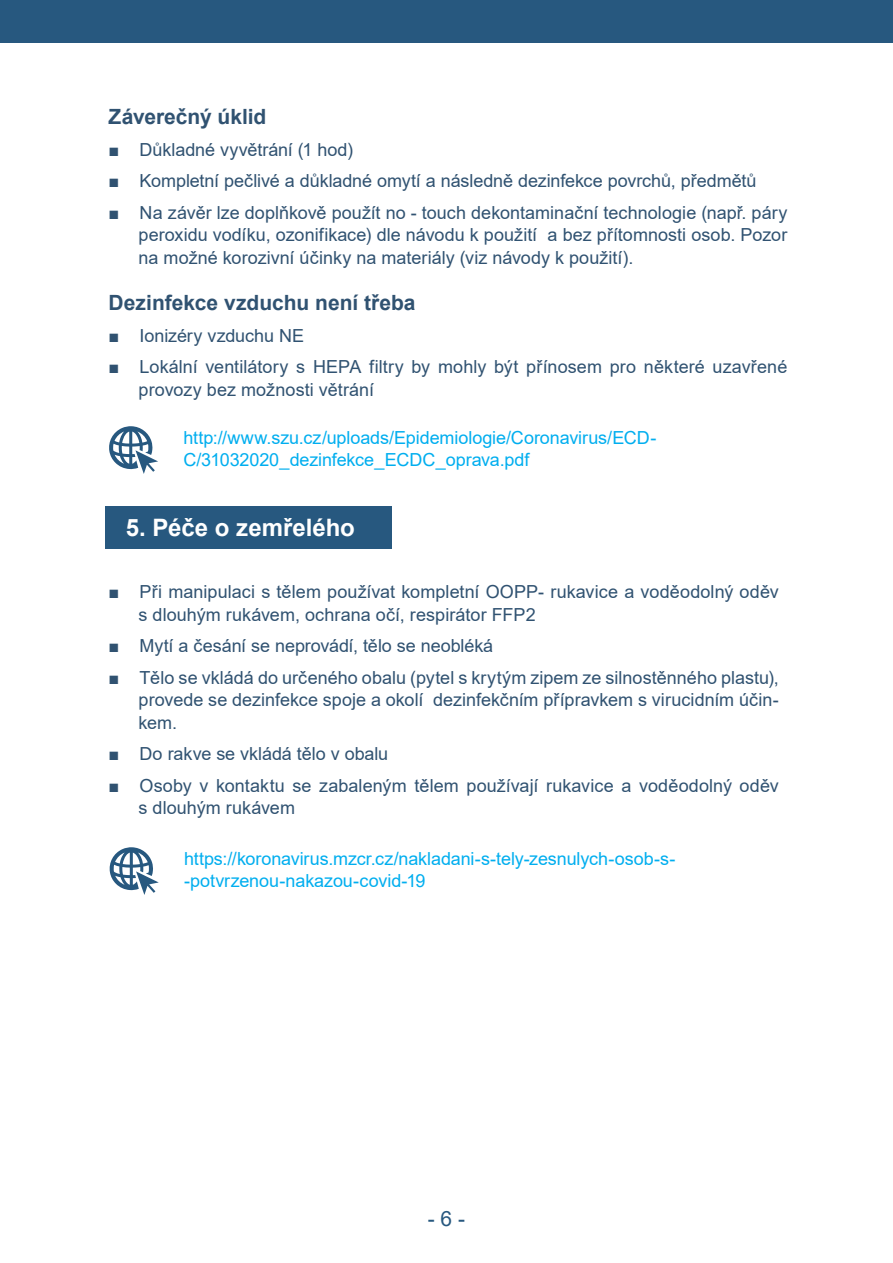
<style>
.page{position:relative;width:893px;height:1263px;background:#fff}
.page>*{position:absolute;margin:0;border:0;box-sizing:border-box;transform-origin:0 0}
.t1{font:700 24px "Arial";color:#fff}
.t2{font:700 21px "Arial";color:#305271}
.t3{font:21px "Arial";color:#27587f}
.t4{font:18px/22.5px "Arial";color:#305271}
.t5{font:18px/22.5px "Arial";letter-spacing:-.005em;color:#00aeef}
</style>
<div class="page">
<div style="left:0;top:0;width:893px;height:43px;background:#27587f"></div>
<svg style="left:109px;top:426px;width:49px;height:48px"></svg>
<svg style="left:109px;top:847px;width:50px;height:48px"></svg>
<div style="left:106px;top:506px;width:286px;height:43px;background:#27587f"></div>
<p class="t2" style="left:109px;top:102px;width:159px">Záverečný úklid</p>
<p class="t4" style="left:109px;top:138px;width:246px">■ Důkladné vyvětrání (1 hod)</p>
<p class="t4" style="left:109px;top:170px;width:649px">■ Kompletní pečlivé a důkladné omytí a následně dezinfekce povrchů, předmětů</p>
<p class="t4" style="left:139px;top:201px;width:650px;text-align:justify;text-indent:-30px">■ Na závěr lze doplňkově použít no - touch dekontaminační technologie (např. páry peroxidu vodíku, ozonifikace) dle návodu k použití a bez přítomnosti osob. Pozor na možné korozivní účinky na materiály (viz návody k použití).</p>
<p class="t2" style="left:109px;top:288px;width:309px">Dezinfekce vzduchu není třeba</p>
<p class="t4" style="left:109px;top:324px;width:197px">■ Ionizéry vzduchu NE</p>
<p class="t4" style="left:139px;top:356px;width:650px;text-indent:-30px">■ Lokální ventilátory s HEPA filtry by mohly být přínosem pro některé uzavřené provozy bez možnosti větrání</p>
<p class="t5" style="left:183px;top:426px;width:474px">http://www.szu.cz/uploads/Epidemiologie/Coronavirus/ECD-<br>C/31032020_dezinfekce_ECDC_oprava.pdf</p>
<h1 class="t1" style="left:126px;top:510px;width:231px">5. Péče o zemřelého</h1>
<p class="t4" style="left:139px;top:581px;width:642px;text-indent:-30px">■ Při manipulaci s tělem používat kompletní OOPP- rukavice a voděodolný oděv s dlouhým rukávem, ochrana očí, respirátor FFP2</p>
<p class="t4" style="left:109px;top:635px;width:386px">■ Mytí a česání se neprovádí, tělo se neobléká</p>
<p class="t4" style="left:139px;top:666px;width:642px;text-align:justify;text-indent:-30px">■ Tělo se vkládá do určeného obalu (pytel s krytým zipem ze silnostěnného plastu), provede se dezinfekce spoje a okolí dezinfekčním přípravkem s virucidním účin&shy;kem.</p>
<p class="t4" style="left:109px;top:743px;width:281px">■ Do rakve se vkládá tělo v obalu</p>
<p class="t4" style="left:139px;top:774px;width:642px;text-indent:-30px">■ Osoby v kontaktu se zabaleným tělem používají rukavice a voděodolný oděv s dlouhým rukávem</p>
<p class="t5" style="left:184px;top:847px;width:493px">https://koronavirus.mzcr.cz/nakladani-s-tely-zesnulych-osob-s--potvrzenou-nakazou-covid-19</p>
<p class="t3" style="left:428px;top:1204px;width:39px">- 6 -</p>
</div>
